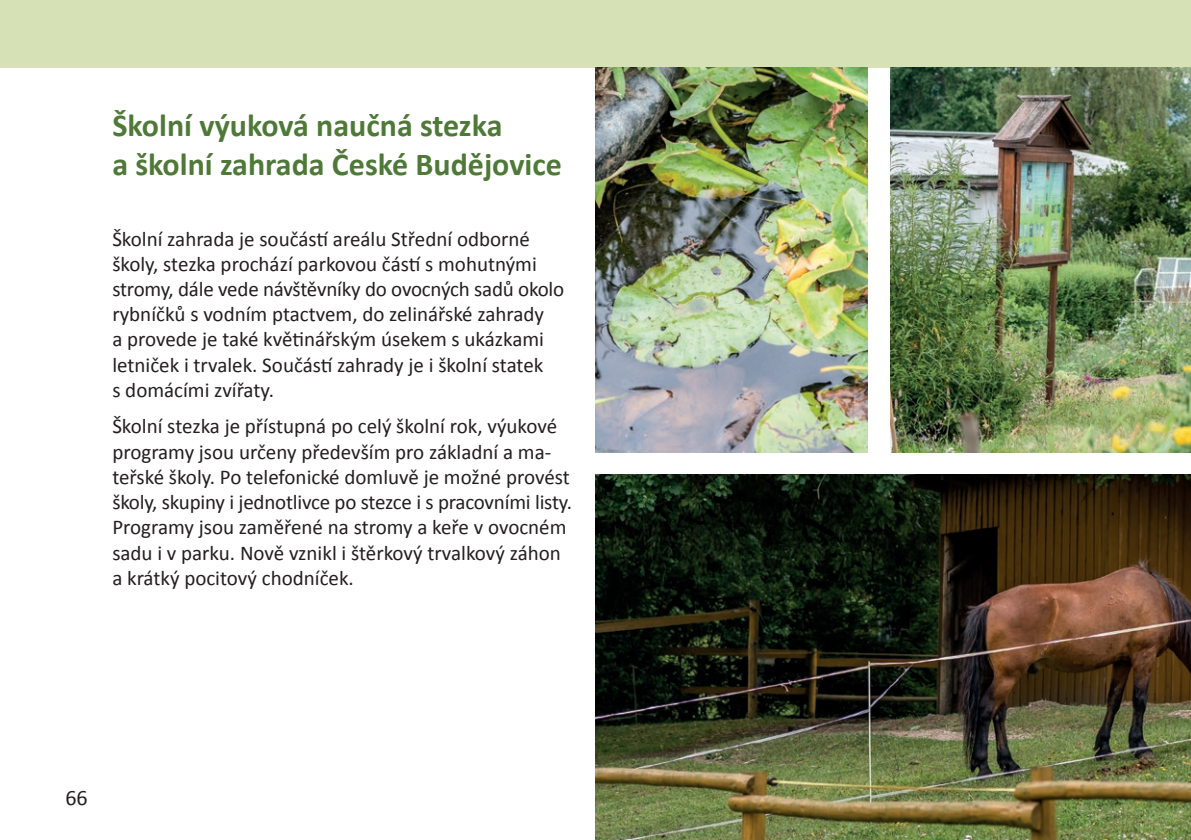
<style>
.page{position:relative;width:1191px;height:840px;background:#fff}
.page>*{position:absolute;margin:0;border:0;box-sizing:border-box;transform-origin:0 0}
.t1{font:700 32px/38.4px "Calibri";color:#4f7938}
.t2{font:22px "Calibri";color:#231f20}
.t3{font:21px/25.2px "Calibri";color:#231f20}
</style>
<div class="page">
<div style="left:0;top:0;width:1191px;height:67px;background:#d7e1b6"></div>
<img style="left:595px;top:67px;width:272px;height:385px">
<img style="left:890px;top:67px;width:301px;height:385px">
<img style="left:595px;top:474px;width:596px;height:365px">
<h1 class="t1" style="left:112px;top:106px;width:451px">Školní výuková naučná stezka<br>a školní zahrada České Budějovice</h1>
<p class="t3" style="left:112px;top:226px;width:453px">Školní zahrada je součástí areálu Střední odborné školy, stezka prochází parkovou částí s mohutnými stromy, dále vede návštěvníky do ovocných sadů okolo rybníčků s vodním ptactvem, do zelinářské zahrady<br>a provede je také květinářským úsekem s ukázkami letniček i trvalek. Součástí zahrady je i školní statek<br>s domácími zvířaty.</p>
<p class="t3" style="left:112px;top:414px;width:461px">Školní stezka je přístupná po celý školní rok, výukové programy jsou určeny především pro základní a ma&shy;teřské školy. Po telefonické domluvě je možné provést školy, skupiny i jednotlivce po stezce i s pracovními listy.<br>Programy jsou zaměřené na stromy a keře v ovocném sadu i v parku. Nově vznikl i štěrkový trvalkový záhon a krátký pocitový chodníček.</p>
<p class="t2" style="left:65px;top:783px;width:24px">66</p>
</div>
